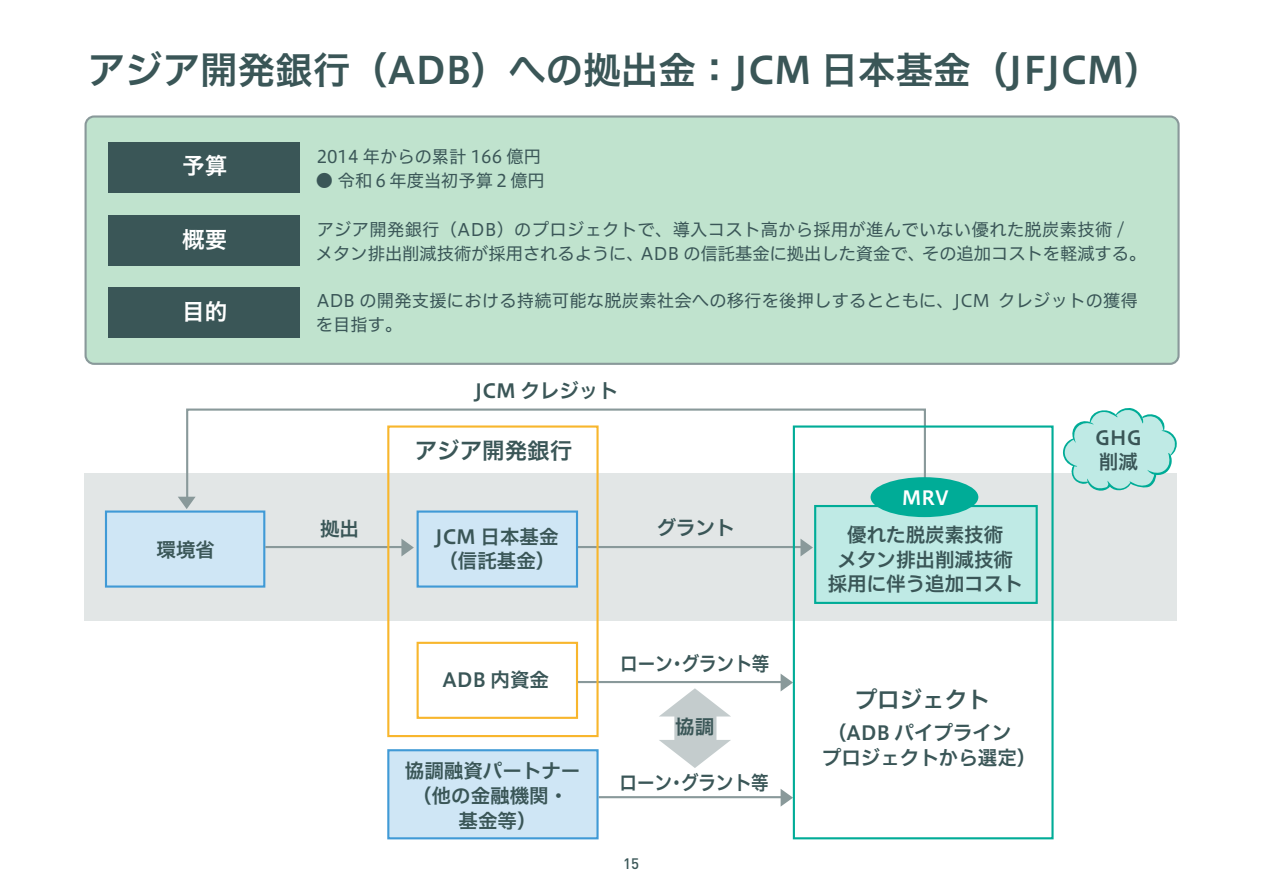
<style>
.page{position:relative;width:1263px;height:893px;background:#fff}
.page>*{position:absolute;margin:0;border:0;box-sizing:border-box;transform-origin:0 0}
.t1{font:37.5px "Hiragino UD Sans F Std W6";color:#3a5657}
.t2{font:22.5px "Hiragino UD Sans F Std W6";color:#3a5657}
.t3{font:22.5px "Hiragino UD Sans F Std W6";color:#fff}
.t4{font:19.5px/24.8px "Hiragino UD Sans F Std W6";color:#3a5657}
.t5{font:19.5px "Hiragino UD Sans F Std W6";color:#3a5657;scale:.9 1}
.t6{font:19.5px "Hiragino UD Sans F Std W6";color:#fff}
.t7{font:17.25px/24px "Hiragino UD Sans F Std W4";letter-spacing:.015em;color:#3a5657}
.t8{font:500 15px "DIN Pro";color:#3a5657}
</style>
<div class="page">
<div style="left:86px;top:117px;width:1092px;height:247px;background:#c0e3ce;border-radius:9px"></div>
<div style="left:85px;top:115px;width:1094px;height:250px;border:2px solid #89999a;border-radius:9px"></div>
<div style="left:84px;top:473px;width:1093px;height:147px;background:#e2e6e6"></div>
<div style="left:105px;top:510px;width:160px;height:78px;background:#cfe6f5;border:2px solid #409ad6"></div>
<div style="left:417px;top:510px;width:161px;height:78px;background:#cfe6f5;border:2px solid #409ad6"></div>
<div style="left:417px;top:642px;width:161px;height:77px;border:2px solid #f8b62d"></div>
<div style="left:814px;top:505px;width:224px;height:99px;background:#bfeae5;border:2px solid #00ac97"></div>
<svg style="left:659px;top:688px;width:72px;height:80px"></svg>
<div style="left:387px;top:749px;width:212px;height:90px;background:#cfe6f5;border:2px solid #409ad6"></div>
<div style="left:109px;top:287px;width:191px;height:51px;background:#3a5657"></div>
<div style="left:109px;top:215px;width:191px;height:51px;background:#3a5657"></div>
<div style="left:109px;top:142px;width:191px;height:51px;background:#3a5657"></div>
<hr style="left:265px;top:546px;width:140px;height:2px;background:#89999a">
<svg style="left:401px;top:539px;width:13px;height:17px"></svg>
<svg style="left:185px;top:408px;width:741px;height:100px"></svg>
<svg style="left:178px;top:497px;width:18px;height:12px"></svg>
<hr style="left:578px;top:546px;width:226px;height:2px;background:#89999a">
<svg style="left:800px;top:539px;width:13px;height:17px"></svg>
<hr style="left:578px;top:681px;width:206px;height:2px;background:#89999a">
<svg style="left:781px;top:674px;width:12px;height:17px"></svg>
<hr style="left:599px;top:796px;width:185px;height:2px;background:#89999a">
<svg style="left:781px;top:789px;width:12px;height:18px"></svg>
<svg style="left:1063px;top:408px;width:114px;height:83px"></svg>
<div style="left:387px;top:425px;width:212px;height:312px;border:2px solid #f8b62d"></div>
<div style="left:793px;top:425px;width:260px;height:414px;border:2px solid #00ac97"></div>
<div style="left:870px;top:477px;width:108px;height:40px;background:#00ac97;border-radius:50%"></div>
<h1 class="t1" style="left:88px;top:41px;width:1075px">アジア開発銀行（ADB）への拠出金：JCM 日本基金（JFJCM）</h1>
<h2 class="t3" style="left:182px;top:148px;width:47px">予算</h2>
<h2 class="t3" style="left:182px;top:222px;width:47px">概要</h2>
<h2 class="t3" style="left:182px;top:294px;width:47px">目的</h2>
<p class="t4" style="left:157px;top:536px;width:60px">環境省</p>
<p class="t7" style="left:317px;top:143px;width:226px">2014 年からの累計 166 億円</p>
<p class="t7" style="left:316px;top:167px;width:230px">● 令和６年度当初予算２億円</p>
<p class="t7" style="left:316px;top:217px;width:832px">アジア開発銀行（ADB）のプロジェクトで、導入コスト高から採用が進んでいない優れた脱炭素技術 /<br>メタン排出削減技術が採用されるように、ADB の信託基金に拠出した資金で、その追加コストを軽減する。</p>
<p class="t7" style="left:316px;top:288px;width:823px">ADB の開発支援における持続可能な脱炭素社会への移行を後押しするとともに、JCM クレジットの獲得を目指す。</p>
<p class="t4" style="left:475px;top:377px;width:144px">JCM クレジット</p>
<h2 class="t2" style="left:415px;top:433px;width:159px">アジア開発銀行</h2>
<p class="t4" style="left:320px;top:515px;width:40px">拠出</p>
<p class="t4" style="left:657px;top:515px;width:79px">グラント</p>
<p class="t4" style="left:435px;top:523px;width:125px">JCM 日本基金（信託基金）</p>
<p class="t4" style="left:443px;top:667px;width:108px">ADB 内資金</p>
<p class="t4" style="left:405px;top:757px;width:177px;text-align:center">協調融資パートナー（他の金融機関・基金等）</p>
<p class="t5" style="left:620px;top:648px;width:167px">ローン・グラント等</p>
<p class="t4" style="left:675px;top:713px;width:40px">協調</p>
<p class="t5" style="left:620px;top:768px;width:167px">ローン・グラント等</p>
<p class="t8" style="left:623px;top:853px;width:17px">15</p>
<p class="t6" style="left:902px;top:482px;width:49px">MRV</p>
<p class="t4" style="left:828px;top:521px;width:196px;text-align:center">優れた脱炭素技術<br>メタン排出削減技術採用に伴う追加コスト</p>
<h2 class="t2" style="left:855px;top:682px;width:136px">プロジェクト</h2>
<p class="t4" style="left:822px;top:719px;width:216px">（ADB パイプライン<br>プロジェクトから選定）</p>
<p class="t4" style="left:1095px;top:425px;width:48px">GHG</p>
<p class="t4" style="left:1099px;top:448px;width:40px">削減</p>
</div>
